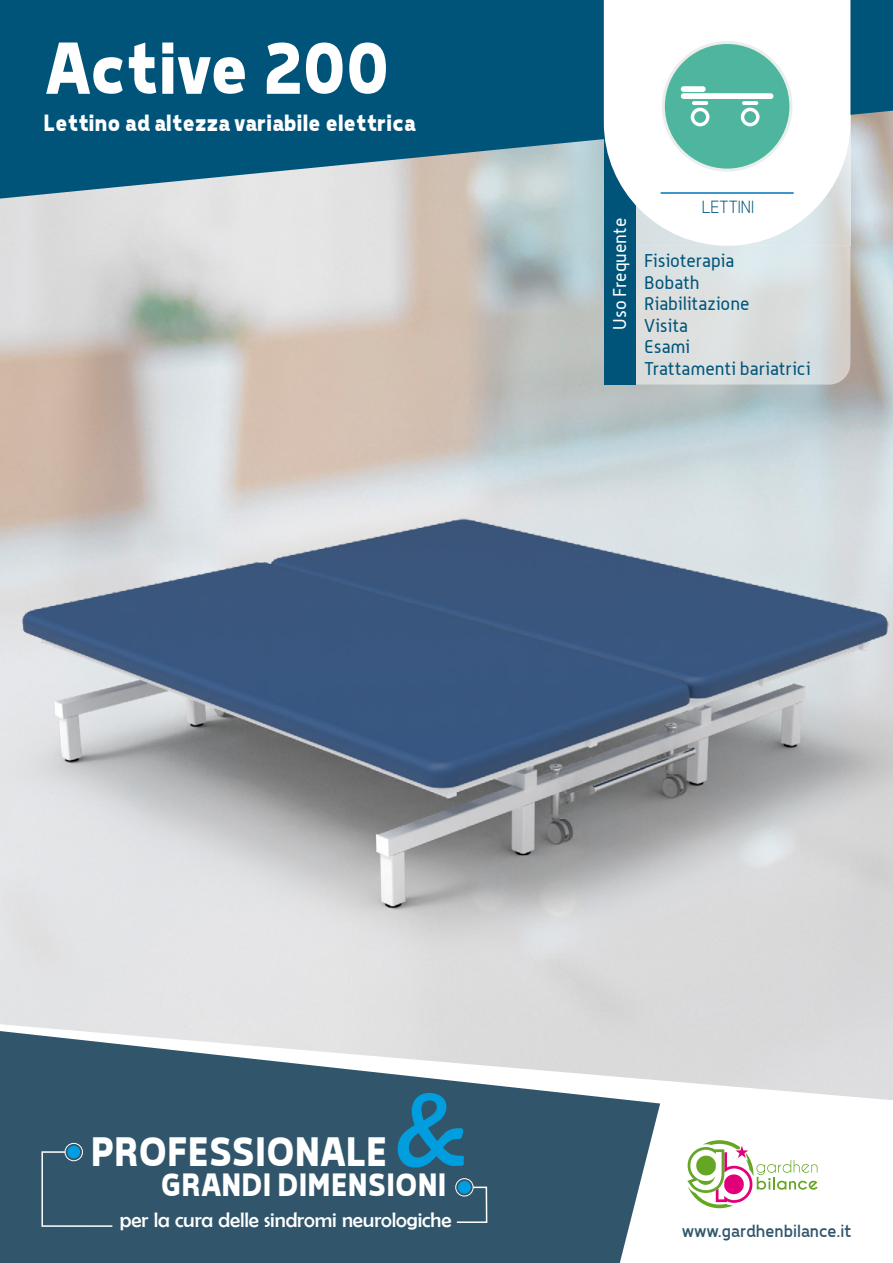
<style>
.page{position:relative;width:893px;height:1263px;background:#fff}
.page>*{position:absolute;margin:0;border:0;box-sizing:border-box;transform-origin:0 0}
.t1{font:105px "Berlin Sans FB";color:#009edf}
.t2{font:700 75px "Tepeno Sans";letter-spacing:-.01em;color:#fff}
.t3{font:700 42px "Tepeno Sans";letter-spacing:.005em;color:#fff}
.t4{font:700 33px "Tepeno Sans";letter-spacing:.02em;color:#fff}
.t5{font:700 24px "Tepeno Sans";color:#fff}
.t6{font:21px "Berlin Sans FB";letter-spacing:-.005em;color:#fff}
.t7{font:18px/21.6px "Alwyn";letter-spacing:.005em;color:#00547a}
.t8{font:18px "Tepeno Sans";letter-spacing:.01em;color:#31566b}
.t9{font:18px "Alwyn";color:#fff}
.t10{font:300 18px "Tepeno Sans";letter-spacing:.025em;color:#00547a}
</style>
<div class="page">
<svg style="left:636px;top:246px;width:214px;height:20px;background:#dae3e5"></svg>
<div style="left:604px;top:112px;width:32px;height:273px;background:#00547a"></div>
<svg style="left:0;top:0;width:893px;height:199px;background:#236988"></svg>
<svg style="left:604px;top:0;width:246px;height:246px"></svg>
<hr style="left:661px;top:192px;width:133px;height:2px;background:#0073b9">
<img style="left:0;top:266px;width:893px;height:758px">
<svg style="left:0;top:1024px;width:893px;height:185px"></svg>
<svg style="left:0;top:1031px;width:660px;height:232px;background:#537182"></svg>
<svg style="left:687px;top:1140px;width:131px;height:68px"></svg>
<div style="left:41px;top:1150px;width:73px;height:77px;background:#31566b"></div>
<div style="left:65px;top:1143px;width:18px;height:18px;border:1px solid #fff;border-radius:50%"></div>
<div style="left:67px;top:1146px;width:13px;height:12px;background:#009ee0;border-radius:50%"></div>
<svg style="left:455px;top:1186px;width:33px;height:38px"></svg>
<div style="left:455px;top:1178px;width:18px;height:18px;border:1px solid #fff;border-radius:50%"></div>
<div style="left:458px;top:1181px;width:13px;height:13px;background:#009ee0;border-radius:50%"></div>
<div style="left:663px;top:43px;width:128px;height:127px;background:#4eb69e;border-radius:50%"></div>
<div style="left:662px;top:41px;width:130px;height:131px;border:3px solid #eceded;border-radius:50%"></div>
<div style="left:681px;top:93px;width:92px;height:6px;background:#fff;border-radius:3px"></div>
<div style="left:681px;top:86px;width:25px;height:6px;background:#fff;border-radius:3px"></div>
<svg style="left:692px;top:101px;width:16px;height:4px"></svg>
<svg style="left:742px;top:101px;width:16px;height:4px"></svg>
<svg style="left:741px;top:108px;width:19px;height:18px"></svg>
<svg style="left:691px;top:108px;width:18px;height:18px"></svg>
<h2 class="t2" style="left:43px;top:24px;width:345px">Active 200</h2>
<h3 class="t5" style="left:43px;top:109px;width:374px">Lettino ad altezza variabile elettrica</h3>
<p class="t9" style="left:609px;top:330px;width:113px;rotate:-90deg">Uso Frequente</p>
<p class="t10" style="left:701px;top:196px;width:53px">LETTINI</p>
<p class="t7" style="left:644px;top:250px;width:168px">Fisioterapia<br>Bobath<br>Riabilitazione<br>Visita<br>Esami<br>Trattamenti bariatrici</p>
<h1 class="t1" style="left:394px;top:1072px;width:74px">&amp;</h1>
<h3 class="t3" style="left:89px;top:1127px;width:297px">PROFESSIONALE</h3>
<h3 class="t4" style="left:159px;top:1166px;width:287px">GRANDI DIMENSIONI</h3>
<p class="t6" style="left:120px;top:1208px;width:333px">per la cura delle sindromi neurologiche</p>
<p class="t8" style="left:681px;top:1220px;width:171px">www.gardhenbilance.it</p>
</div>
